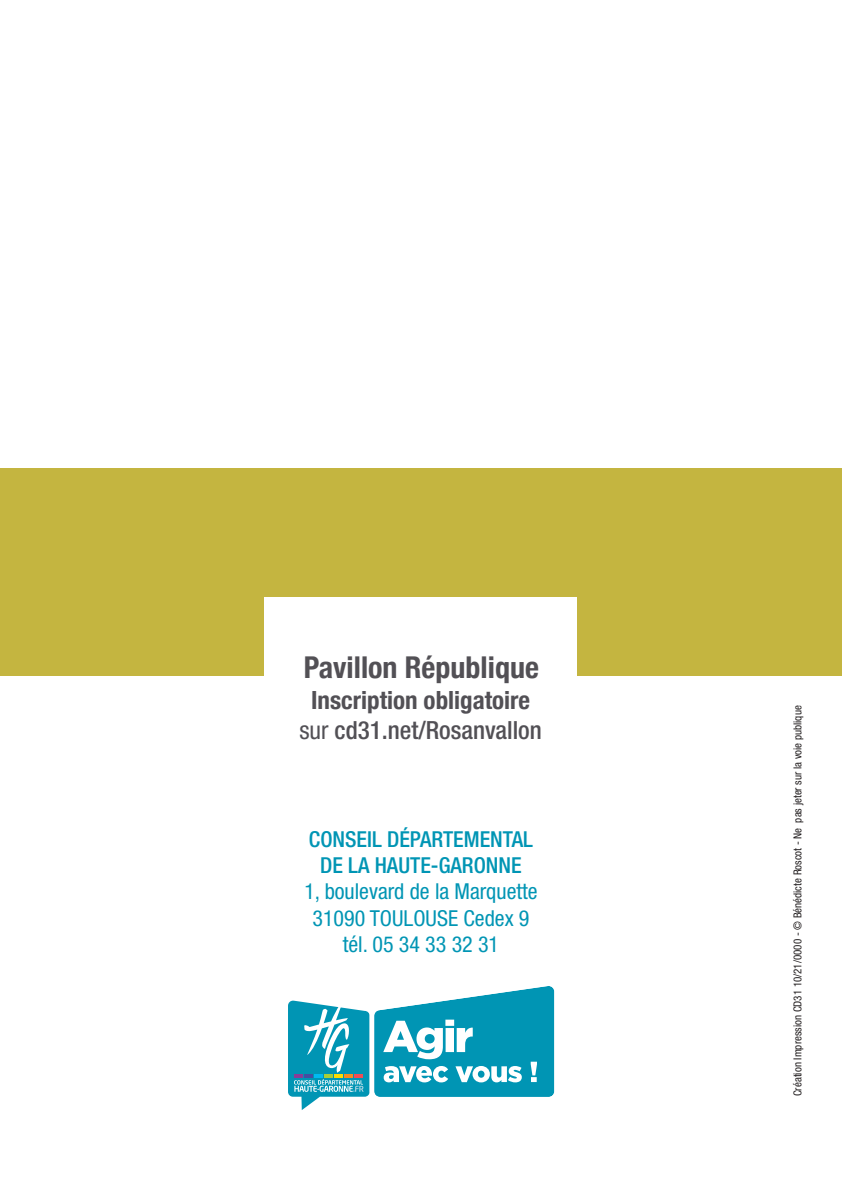
<style>
.page{position:relative;width:842px;height:1191px;background:#fff}
.page>*{position:absolute;margin:0;border:0;box-sizing:border-box;transform-origin:0 0}
.t1{font:700 condensed 30px "Helvetica Neue";color:#525055}
.t2{font:700 condensed 25px/30px "Helvetica Neue";color:#525055;text-align:center}
.t3{font:condensed 22px/26.4px "Helvetica Neue LT Std";color:#0095b4;text-align:center}
.t4{font:500 condensed 22px/26.4px "Helvetica Neue LT Std";color:#0095b4;text-align:center}
.t5{font:condensed 11px "Helvetica Neue LT Std";color:#231f20}
.s1{font-family:"Helvetica Neue LT Std";font-weight:400}
.s2{font-family:"Helvetica Neue LT Std";font-weight:500}
</style>
<div class="page">
<div style="left:0;top:468px;width:842px;height:207px;background:#c4b540"></div>
<svg style="left:288px;top:986px;width:267px;height:124px"></svg>
<div style="left:264px;top:597px;width:313px;height:192px;background:#fff"></div>
<p class="t1" style="left:304px;top:642px;width:237px">Pavillon République</p>
<p class="t2" style="left:299px;top:683px;width:244px">Inscription obligatoire <span class="s1">sur</span> <span class="s2">cd31.net/Rosanvallon</span></p>
<p class="t4" style="left:309px;top:825px;width:226px">CONSEIL DÉPARTEMENTAL<br>DE LA HAUTE-GARONNE</p>
<p class="t3" style="left:304px;top:878px;width:235px">1, boulevard de la Marquette<br>31090 TOULOUSE Cedex 9</p>
<p class="t3" style="left:343px;top:931px;width:158px">tél. 05 34 33 32 31</p>
<p class="t5" style="left:791px;top:1096px;width:392px;rotate:-90deg">Création Impression CD31 10/21/0000 - © Bénédicte Roscot - Ne pas jeter sur la voie publique</p>
</div>
